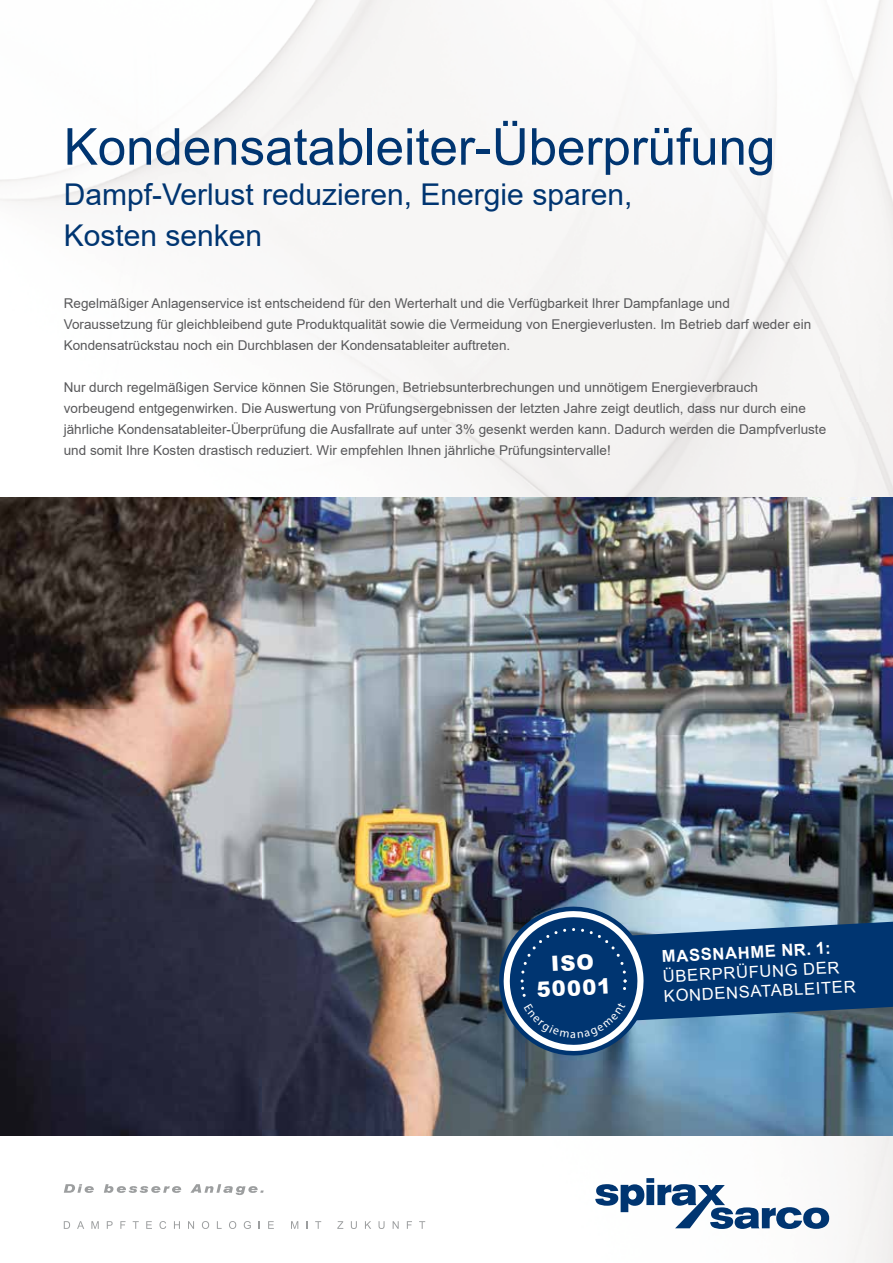
<style>
.page{position:relative;width:893px;height:1263px;background:#fff}
.page>*{position:absolute;margin:0;border:0;box-sizing:border-box;transform-origin:0 0}
.t1{font:51px "Arial";color:#003571}
.t2{font:30px/40.5px "Arial";color:#003571}
.t3{font:900 21px/25.2px "Arial";color:#fff;text-align:center}
.t4{font:16.5px "Arial";color:#fff}
.t5{font:700 16.5px "Arial";color:#fff}
.t6{font:13.5px/21px "Arial";color:#58585a}
</style>
<div class="page">
<img style="left:0;top:0;width:893px;height:1263px">
<svg style="left:64px;top:1184px;width:30px;height:9px"></svg>
<svg style="left:104px;top:1184px;width:77px;height:9px"></svg>
<svg style="left:190px;top:1184px;width:74px;height:11px"></svg>
<svg style="left:64px;top:1221px;width:6px;height:8px"></svg>
<svg style="left:77px;top:1221px;width:7px;height:8px"></svg>
<svg style="left:91px;top:1221px;width:8px;height:8px"></svg>
<svg style="left:107px;top:1221px;width:6px;height:8px"></svg>
<svg style="left:120px;top:1221px;width:6px;height:8px"></svg>
<svg style="left:133px;top:1221px;width:6px;height:8px"></svg>
<svg style="left:146px;top:1221px;width:6px;height:8px"></svg>
<svg style="left:159px;top:1221px;width:7px;height:8px"></svg>
<svg style="left:174px;top:1221px;width:6px;height:8px"></svg>
<svg style="left:188px;top:1221px;width:6px;height:8px"></svg>
<svg style="left:202px;top:1221px;width:7px;height:8px"></svg>
<svg style="left:217px;top:1221px;width:5px;height:8px"></svg>
<svg style="left:229px;top:1221px;width:7px;height:8px"></svg>
<svg style="left:244px;top:1221px;width:7px;height:8px"></svg>
<svg style="left:268px;top:1221px;width:6px;height:8px"></svg>
<svg style="left:291px;top:1221px;width:7px;height:8px"></svg>
<svg style="left:315px;top:1221px;width:6px;height:8px"></svg>
<svg style="left:337px;top:1221px;width:6px;height:8px"></svg>
<svg style="left:351px;top:1221px;width:6px;height:8px"></svg>
<svg style="left:365px;top:1221px;width:6px;height:8px"></svg>
<svg style="left:379px;top:1221px;width:6px;height:8px"></svg>
<svg style="left:393px;top:1221px;width:6px;height:8px"></svg>
<svg style="left:407px;top:1221px;width:5px;height:8px"></svg>
<svg style="left:419px;top:1221px;width:6px;height:8px"></svg>
<svg style="left:595px;top:1178px;width:234px;height:51px"></svg>
<svg style="left:497px;top:904px;width:396px;height:153px;background:#35618d"></svg>
<h1 class="t1" style="left:64px;top:112px;width:713px">Kondensatableiter-Überprüfung</h1>
<h2 class="t2" style="left:64px;top:174px;width:570px">Dampf-Verlust reduzieren, Energie sparen,<br>Kosten senken</h2>
<p class="t6" style="left:64px;top:292px;width:749px">Regelmäßiger Anlagenservice ist entscheidend für den Werterhalt und die Verfügbarkeit Ihrer Dampfanlage und<br>Voraussetzung für gleichbleibend gute Produktqualität sowie die Vermeidung von Energieverlusten. Im Betrieb darf weder ein<br>Kondensatrückstau noch ein Durchblasen der Kondensatableiter auftreten.</p>
<p class="t6" style="left:64px;top:376px;width:764px">Nur durch regelmäßigen Service können Sie Störungen, Betriebsunterbrechungen und unnötigem Energieverbrauch vorbeugend entgegenwirken. Die Auswertung von Prüfungsergebnissen der letzten Jahre zeigt deutlich, dass nur durch eine jährliche Kondensatableiter-Überprüfung die Ausfallrate auf unter 3% gesenkt werden kann. Dadurch werden die Dampfverluste und somit Ihre Kosten drastisch reduziert. Wir empfehlen Ihnen jährliche Prüfungsintervalle!</p>
<h3 class="t3" style="left:535px;top:951px;width:76px;rotate:-3deg">ISO<br>50001</h3>
<p class="t5" style="left:661px;top:945px;width:170px;rotate:-3deg">MASSNAHME NR. 1:</p>
<p class="t4" style="left:662px;top:965px;width:178px;rotate:-3deg">ÜBERPRÜFUNG DER</p>
<p class="t4" style="left:663px;top:985px;width:193px;rotate:-3deg">KONDENSATABLEITER</p>
</div>
